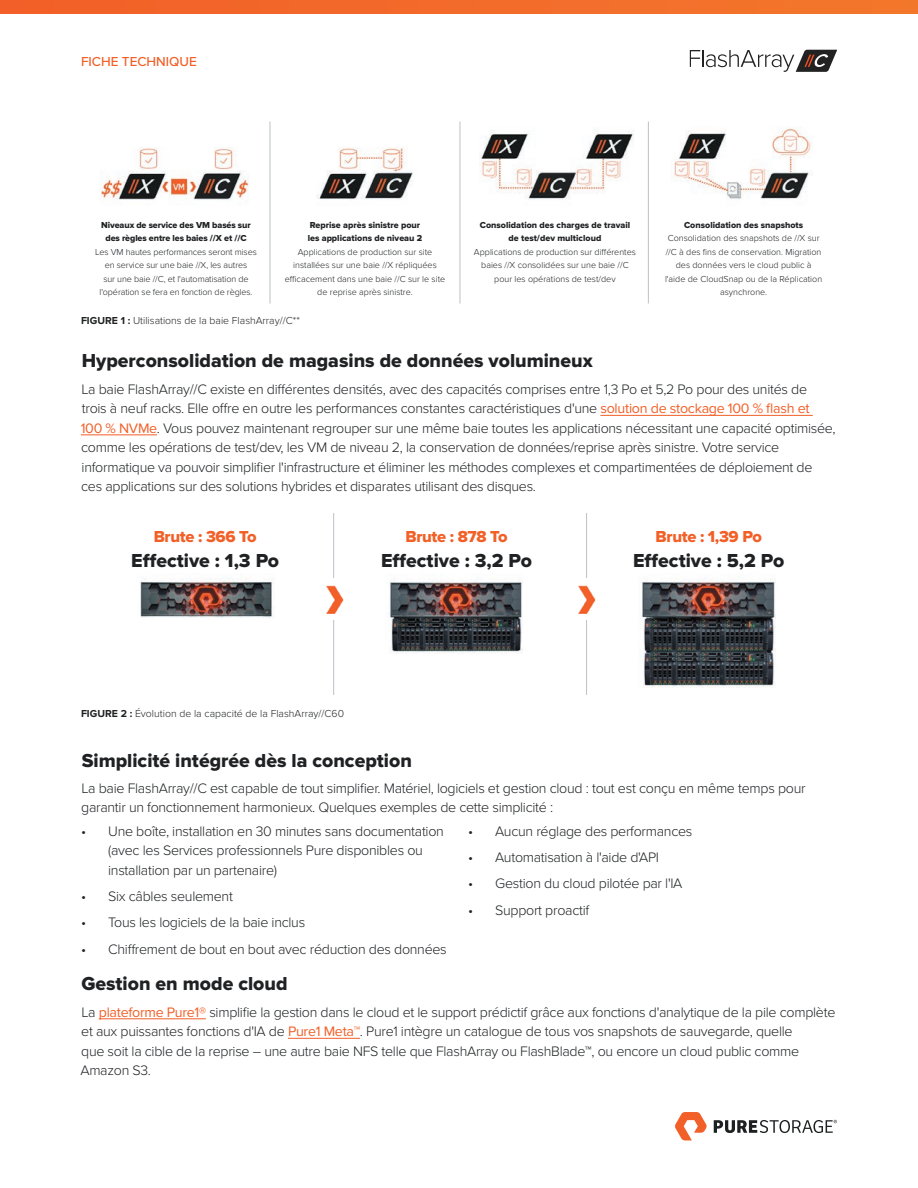
<style>
.page{position:relative;width:918px;height:1188px;background:#fff}
.page>*{position:absolute;margin:0;border:0;box-sizing:border-box;transform-origin:0 0}
.t1{font:19.5px "Proxima Nova Extrabld";color:#1f2123}
.t2{font:16.5px "Proxima Nova Extrabld";letter-spacing:-.02em;color:#f25f27}
.t3{font:300 14.25px/19.5px "Proxima Nova";letter-spacing:-.02em;color:#1f2123}
.t4{font:500 13.5px "Proxima Nova";color:#f25f27}
.t5{font:300 10.5px "Proxima Nova";color:#1f2123}
.t6{font:300 9px/13.5px "Proxima Nova";color:#1f2123;text-align:center}
.t7{font:9px/13.5px "Proxima Nova Extrabld";color:#1f2123;text-align:center}
.s1{font-weight:700}
.s2{font-weight:400;color:#f25f27}
</style>
<div class="page">
<div style="left:0;top:0;width:918px;height:14px;background:#f36b2a"></div>
<svg style="left:675px;top:1112px;width:32px;height:28px"></svg>
<svg style="left:714px;top:1120px;width:123px;height:13px"></svg>
<svg style="left:690px;top:50px;width:147px;height:22px"></svg>
<hr style="left:600px;top:415px;width:213px;height:1px;background:#f25f27">
<hr style="left:81px;top:435px;width:76px;height:1px;background:#f25f27">
<hr style="left:99px;top:1019px;width:107px;height:1px;background:#f25f27">
<hr style="left:288px;top:1038px;width:72px;height:1px;background:#f25f27">
<hr style="left:270px;top:122px;width:1px;height:181px;background:#bbc2c5">
<hr style="left:333px;top:513px;width:1px;height:182px;background:#bbc2c5">
<hr style="left:586px;top:513px;width:1px;height:182px;background:#bbc2c5">
<hr style="left:460px;top:122px;width:1px;height:181px;background:#bbc2c5">
<hr style="left:648px;top:122px;width:1px;height:181px;background:#bbc2c5">
<img style="left:101px;top:147px;width:148px;height:53px">
<img style="left:317px;top:147px;width:96px;height:53px">
<img style="left:480px;top:130px;width:154px;height:70px">
<img style="left:674px;top:127px;width:138px;height:73px">
<img style="left:326px;top:578px;width:18px;height:42px">
<img style="left:140px;top:578px;width:133px;height:40px">
<img style="left:389px;top:578px;width:134px;height:76px">
<img style="left:640px;top:577px;width:136px;height:111px">
<img style="left:578px;top:578px;width:18px;height:42px">
<p class="t4" style="left:81px;top:54px;width:117px">FICHE TECHNIQUE</p>
<p class="t7" style="left:101px;top:218px;width:151px">Niveaux de service des VM basés sur des règles entre les baies //X et //C</p>
<p class="t6" style="left:95px;top:245px;width:163px">Les VM hautes performances seront mises en service sur une baie //X, les autres<br>sur une baie //C, et l'automatisation de l'opération se fera en fonction de règles.</p>
<p class="t7" style="left:308px;top:218px;width:116px;text-align:left">Reprise après sinistre pour les applications de niveau 2</p>
<p class="t6" style="left:285px;top:245px;width:162px">Applications de production sur site installées sur une baie //X répliquées efficacement dans une baie //C sur le site de reprise après sinistre.</p>
<p class="t5" style="left:81px;top:314px;width:220px"><span class="s1">FIGURE 1 :</span> Utilisations de la baie FlashArray//C**</p>
<p class="t7" style="left:480px;top:218px;width:152px">Consolidation des charges de travail de test/dev multicloud</p>
<p class="t6" style="left:474px;top:245px;width:163px">Applications de production sur différentes baies //X consolidées sur une baie //C pour les opérations de test/dev</p>
<p class="t7" style="left:684px;top:218px;width:121px">Consolidation des snapshots</p>
<p class="t6" style="left:665px;top:232px;width:159px">Consolidation des snapshots de //X sur //C à des fins de conservation. Migration des données vers le cloud public à l'aide de CloudSnap ou de la Réplication asynchrone.</p>
<h1 class="t1" style="left:82px;top:350px;width:512px">Hyperconsolidation de magasins de données volumineux</h1>
<p class="t3" style="left:81px;top:379px;width:756px">La baie FlashArray//C existe en différentes densités, avec des capacités comprises entre 1,3 Po et 5,2 Po pour des unités de<br>trois à neuf racks. Elle offre en outre les performances constantes caractéristiques d'une <span class="s2">solution de stockage 100 % flash et<br>100 % NVMe</span>. Vous pouvez maintenant regrouper sur une même baie toutes les applications nécessitant une capacité optimisée, comme les opérations de test/dev, les VM de niveau 2, la conservation de données/reprise après sinistre. Votre service informatique va pouvoir simplifier l'infrastructure et éliminer les méthodes complexes et compartimentées de déploiement de ces applications sur des solutions hybrides et disparates utilisant des disques.</p>
<p class="t2" style="left:154px;top:527px;width:104px">Brute : 366 To</p>
<h1 class="t1" style="left:131px;top:549px;width:149px">Effective : 1,3 Po</h1>
<p class="t2" style="left:405px;top:527px;width:104px">Brute : 878 To</p>
<h1 class="t1" style="left:381px;top:549px;width:152px">Effective : 3,2 Po</h1>
<p class="t5" style="left:81px;top:707px;width:265px"><span class="s1">FIGURE 2 :</span> Évolution de la capacité de la FlashArray//C60</p>
<p class="t2" style="left:656px;top:527px;width:108px">Brute : 1,39 Po</p>
<h1 class="t1" style="left:633px;top:549px;width:153px">Effective : 5,2 Po</h1>
<h1 class="t1" style="left:82px;top:749px;width:332px">Simplicité intégrée dès la conception</h1>
<p class="t3" style="left:81px;top:779px;width:726px">La baie FlashArray//C est capable de tout simplifier. Matériel, logiciels et gestion cloud : tout est conçu en même temps pour garantir un fonctionnement harmonieux. Quelques exemples de cette simplicité :</p>
<p class="t3" style="left:108px;top:822px;width:337px;text-indent:-27px">• Une boîte, installation en 30 minutes sans documentation (avec les Services professionnels Pure disponibles ou installation par un partenaire)</p>
<p class="t3" style="left:81px;top:887px;width:153px">• Six câbles seulement</p>
<p class="t3" style="left:81px;top:913px;width:226px">• Tous les logiciels de la baie inclus</p>
<p class="t3" style="left:81px;top:939px;width:367px">• Chiffrement de bout en bout avec réduction des données</p>
<p class="t3" style="left:468px;top:822px;width:226px">• Aucun réglage des performances</p>
<p class="t3" style="left:468px;top:848px;width:192px">• Automatisation à l'aide d'API</p>
<p class="t3" style="left:468px;top:874px;width:216px">• Gestion du cloud pilotée par l'IA</p>
<p class="t3" style="left:468px;top:900px;width:123px">• Support proactif</p>
<h1 class="t1" style="left:81px;top:973px;width:208px">Gestion en mode cloud</h1>
<p class="t3" style="left:80px;top:1002px;width:757px">La <span class="s2">plateforme Pure1®</span> simplifie la gestion dans le cloud et le support prédictif grâce aux fonctions d'analytique de la pile complète et aux puissantes fonctions d'IA de <span class="s2">Pure1 Meta™</span>. Pure1 intègre un catalogue de tous vos snapshots de sauvegarde, quelle<br>que soit la cible de la reprise – une autre baie NFS telle que FlashArray ou FlashBlade™, ou encore un cloud public comme Amazon S3.</p>
</div>
